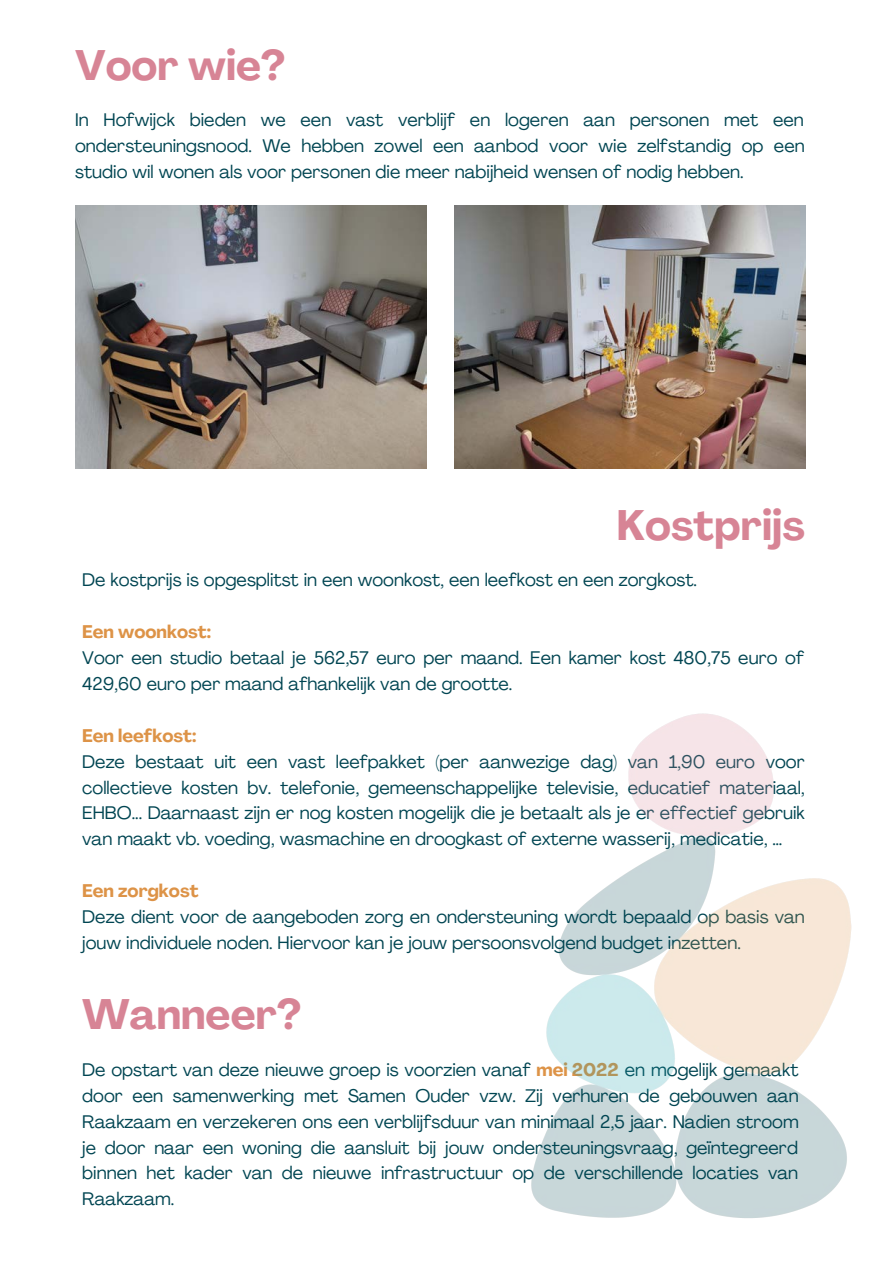
<style>
.page{position:relative;width:894px;height:1264px;background:#fff}
.page>*{position:absolute;margin:0;border:0;box-sizing:border-box;transform-origin:0 0}
.t1{font:700 42px "Agrandir";color:#d78495}
.t2{font:18px/26px "Agrandir";color:#004552;text-align:justify}
.t3{font:700 18px "Agrandir";color:#dd9347}
.s1{font-weight:700;color:#dd9347}
</style>
<div class="page">
<img style="left:454px;top:205px;width:351px;height:264px">
<img style="left:75px;top:205px;width:351px;height:264px">
<img style="left:531px;top:713px;width:321px;height:505px">
<p class="t1" style="left:75px;top:48px;width:212px">Voor wie?</p>
<p class="t2" style="left:75px;top:109px;width:730px">In Hofwijck bieden we een vast verblijf en logeren aan personen met een ondersteuningsnood. We hebben zowel een aanbod voor wie zelfstandig op een studio wil wonen als voor personen die meer nabijheid wensen of nodig hebben.</p>
<p class="t1" style="left:616px;top:508px;width:190px">Kostprijs</p>
<p class="t2" style="left:82px;top:568px;width:616px">De kostprijs is opgesplitst in een woonkost, een leefkost en een zorgkost.</p>
<p class="t3" style="left:82px;top:624px;width:130px">Een woonkost:</p>
<p class="t2" style="left:82px;top:646px;width:723px">Voor een studio betaal je 562,57 euro per maand. Een kamer kost 480,75 euro of<br>429,60 euro per maand afhankelijk van de grootte.</p>
<p class="t3" style="left:82px;top:728px;width:116px">Een leefkost:</p>
<p class="t2" style="left:82px;top:750px;width:724px">Deze bestaat uit een vast leefpakket (per aanwezige dag) van 1,90 euro voor collectieve kosten bv. telefonie, gemeenschappelijke televisie, educatief materiaal, EHBO... Daarnaast zijn er nog kosten mogelijk die je betaalt als je er effectief gebruik van maakt vb. voeding, wasmachine en droogkast of externe wasserij, medicatie, …</p>
<p class="t3" style="left:82px;top:883px;width:118px">Een zorgkost</p>
<p class="t2" style="left:82px;top:905px;width:724px">Deze dient voor de aangeboden zorg en ondersteuning wordt bepaald op basis van jouw individuele noden. Hiervoor kan je jouw persoonsvolgend budget inzetten.</p>
<p class="t1" style="left:82px;top:997px;width:220px">Wanneer?</p>
<p class="t2" style="left:82px;top:1058px;width:717px">De opstart van deze nieuwe groep is voorzien vanaf <span class="s1">mei 2022</span> en mogelijk gemaakt door een samenwerking met Samen Ouder vzw. Zij verhuren de gebouwen aan Raakzaam en verzekeren ons een verblijfsduur van minimaal 2,5 jaar. Nadien stroom je door naar een woning die aansluit bij jouw ondersteuningsvraag, geïntegreerd binnen het kader van de nieuwe infrastructuur op de verschillende locaties van Raakzaam.</p>
</div>
